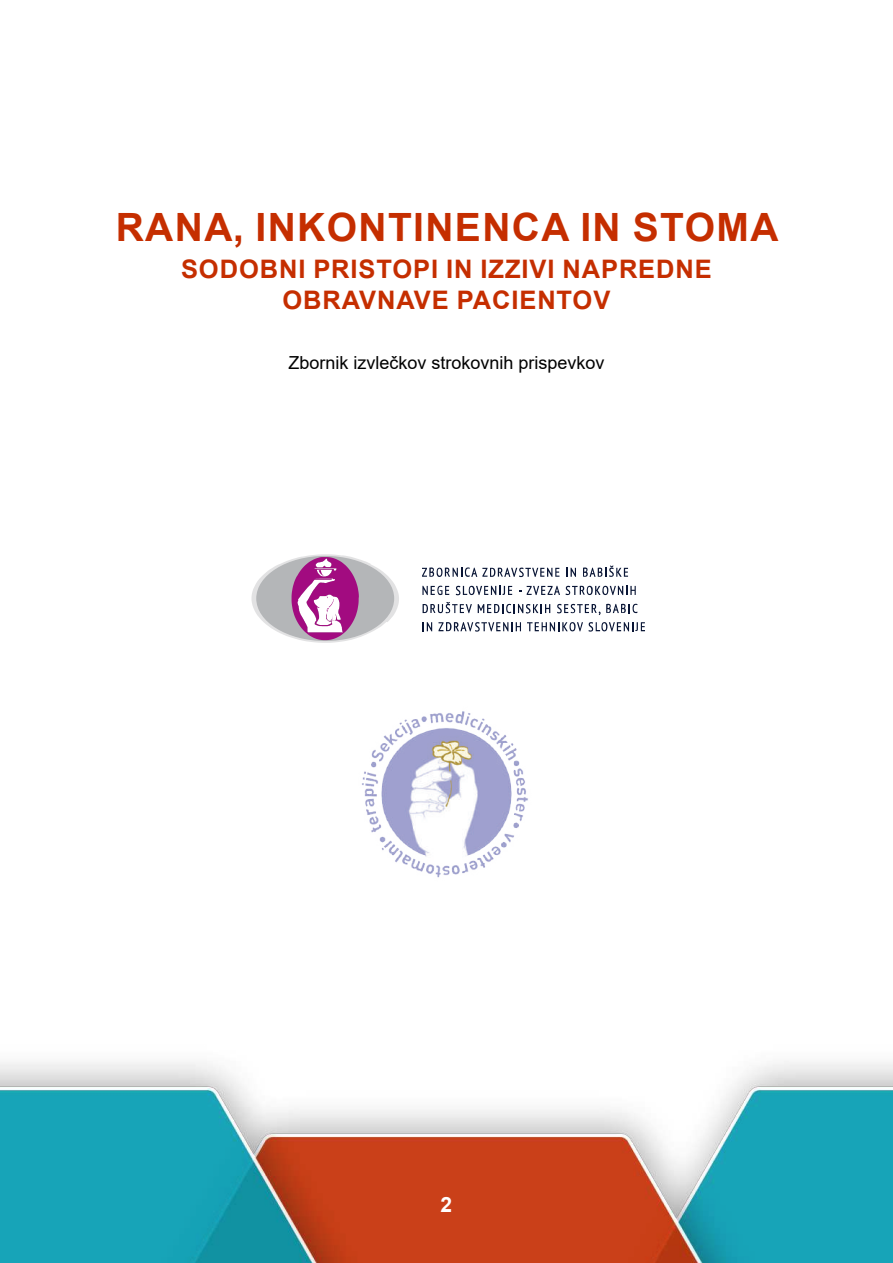
<style>
.page{position:relative;width:893px;height:1263px;background:#fff}
.page>*{position:absolute;margin:0;border:0;box-sizing:border-box;transform-origin:0 0}
.t1{font:700 39px "Arial";letter-spacing:.035em;color:#c52e00}
.t2{font:700 25.5px/30.6px "Arial";letter-spacing:.035em;color:#c52e00;text-align:center}
.t3{font:700 21px "Arial";color:#fff}
.t4{font:18px "Arial";color:#000}
</style>
<div class="page">
<img style="left:0;top:559px;width:893px;height:704px">
<div style="left:256px;top:556px;width:138px;height:85px;background:#b4b6b8;border-radius:50%"></div>
<svg style="left:251px;top:554px;width:108px;height:86px"></svg>
<svg style="left:422px;top:567px;width:137px;height:10px"></svg>
<svg style="left:566px;top:568px;width:10px;height:9px"></svg>
<svg style="left:583px;top:566px;width:45px;height:11px"></svg>
<svg style="left:422px;top:586px;width:27px;height:9px"></svg>
<svg style="left:456px;top:586px;width:56px;height:9px"></svg>
<svg style="left:527px;top:586px;width:109px;height:9px"></svg>
<svg style="left:423px;top:602px;width:49px;height:11px"></svg>
<svg style="left:478px;top:604px;width:72px;height:9px"></svg>
<svg style="left:557px;top:604px;width:80px;height:11px"></svg>
<svg style="left:423px;top:622px;width:9px;height:9px"></svg>
<svg style="left:438px;top:622px;width:83px;height:10px"></svg>
<svg style="left:527px;top:622px;width:118px;height:10px"></svg>
<img style="left:337px;top:698px;width:219px;height:202px">
<h1 class="t1" style="left:116px;top:200px;width:664px">RANA, INKONTINENCA IN STOMA</h1>
<p class="t2" style="left:181px;top:254px;width:532px">SODOBNI PRISTOPI IN IZZIVI NAPREDNE<br>OBRAVNAVE PACIENTOV</p>
<p class="t4" style="left:288px;top:351px;width:318px">Zbornik izvlečkov strokovnih prispevkov</p>
<p class="t3" style="left:441px;top:1190px;width:13px">2</p>
</div>
